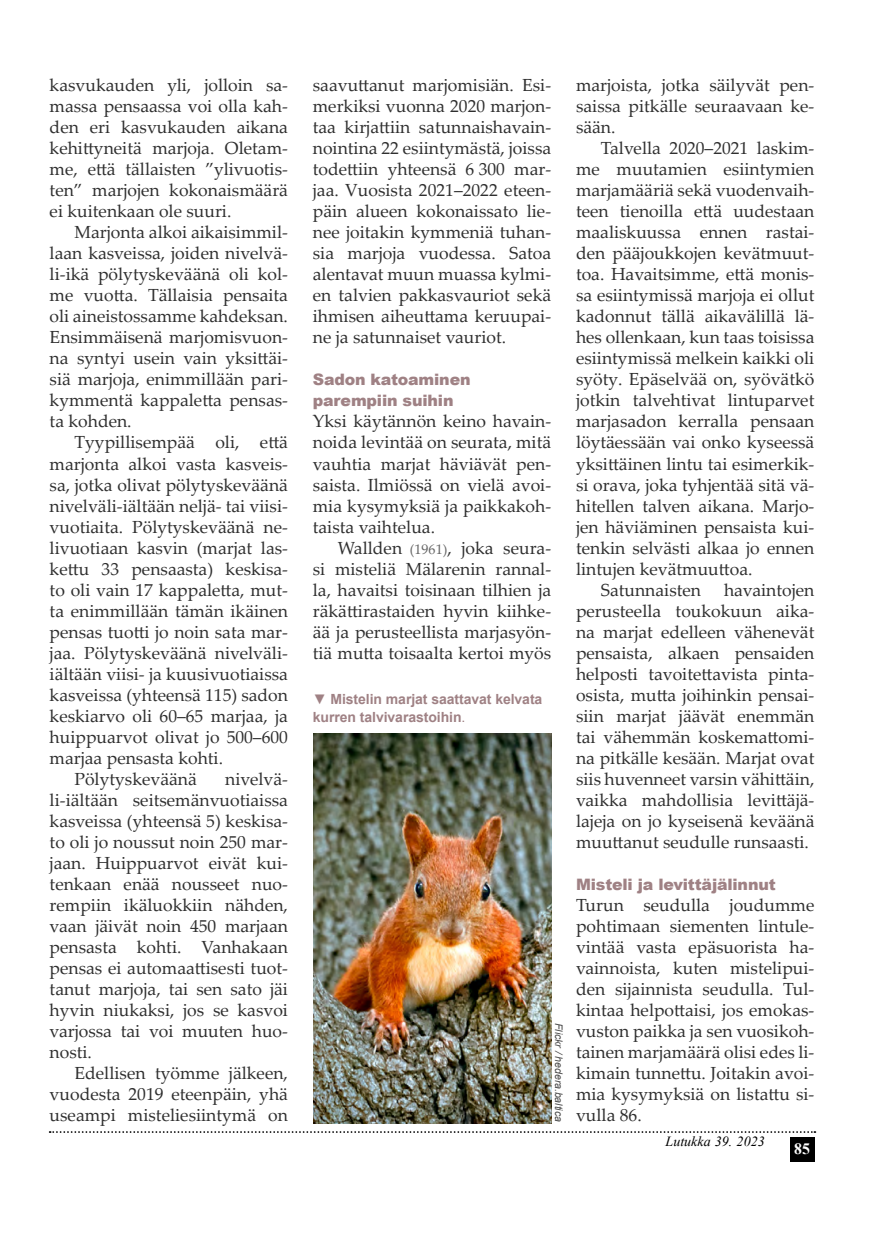
<style>
.page{position:relative;width:874px;height:1241px;background:#fff}
.page>*{position:absolute;margin:0;border:0;box-sizing:border-box;transform-origin:0 0}
.t1{font:17.5px/21px "Palatino Linotype";color:#2f2f2f;text-align:justify}
.t2{font:900 15.75px/21px "Arial";letter-spacing:-.01em;color:#9f8184}
.t3{font:700 15.75px "Times New Roman";color:#fff}
.t4{font:700 14px/17.5px "Arial";letter-spacing:-.005em;color:#9f8184}
.t5{font:italic 14px "Times New Roman";color:#000}
.t6{font:italic 10.5px "Arial";letter-spacing:-.005em;color:#4b4b4b}
.s1{font-size:14px;color:#666}
.s2{font-weight:400}
</style>
<div class="page">
<svg style="left:50px;top:1131px;width:765px;height:1px"></svg>
<div style="left:789px;top:1136px;width:25px;height:25px;background:#000"></div>
<img style="left:314px;top:733px;width:237px;height:390px">
<p class="t1" style="left:50px;top:74px;width:240px">kasvukauden yli, jolloin sa&shy;massa pensaassa voi olla kah&shy;den eri kasvukauden aikana kehittyneitä marjoja. Oletam&shy;me, että tällaisten ”ylivuotis&shy;ten” marjojen kokonaismäärä ei kuitenkaan ole suuri.</p>
<p class="t1" style="left:50px;top:221px;width:240px;text-indent:25px">Marjonta alkoi aikaisimmil&shy;laan kasveissa, joiden nivelvä&shy;li-ikä pölytyskeväänä oli kol&shy;me vuotta. Tällaisia pensaita oli aineistossamme kahdeksan.<br>Ensimmäisenä marjomisvuon&shy;na syntyi usein vain yksittäi&shy;siä marjoja, enimmillään pari&shy;kymmentä kappaletta pensas&shy;ta kohden.</p>
<p class="t1" style="left:74px;top:431px;width:215px">Tyypillisempää oli, että</p>
<p class="t1" style="left:50px;top:452px;width:240px">marjonta alkoi vasta kasveis-</p>
<p class="t1" style="left:50px;top:473px;width:240px">sa, jotka olivat pölytyskeväänä</p>
<p class="t1" style="left:50px;top:494px;width:240px">nivelväli-iältään neljä- tai viisi-</p>
<p class="t1" style="left:50px;top:515px;width:240px">vuotiaita. Pölytyskeväänä ne-</p>
<p class="t1" style="left:50px;top:536px;width:240px">livuotiaan kasvin (marjat las-</p>
<p class="t1" style="left:50px;top:557px;width:240px">kettu 33 pensaasta) keskisa-</p>
<p class="t1" style="left:50px;top:578px;width:240px">to oli vain 17 kappaletta, mut-</p>
<p class="t1" style="left:50px;top:599px;width:240px">ta enimmillään tämän ikäinen</p>
<p class="t1" style="left:50px;top:620px;width:240px">pensas tuotti jo noin sata mar-</p>
<p class="t1" style="left:50px;top:641px;width:240px">jaa. Pölytyskeväänä nivelväli-</p>
<p class="t1" style="left:50px;top:662px;width:240px">iältään viisi- ja kuusivuotiaissa</p>
<p class="t1" style="left:50px;top:683px;width:240px">kasveissa (yhteensä 115) sadon</p>
<p class="t1" style="left:50px;top:704px;width:240px">keskiarvo oli 60‒65 marjaa, ja</p>
<p class="t1" style="left:50px;top:725px;width:240px">huippuarvot olivat jo 500‒600</p>
<p class="t1" style="left:50px;top:746px;width:175px">marjaa pensasta kohti.</p>
<p class="t1" style="left:74px;top:767px;width:124px">Pölytyskeväänä</p>
<p class="t1" style="left:50px;top:767px;width:240px;text-indent:175px">nivelvä&shy;li-iältään seitsemänvuotiaissa kasveissa (yhteensä 5) keskisa&shy;to oli jo noussut noin 250 mar&shy;jaan. Huippuarvot eivät kui&shy;tenkaan enää nousseet nuo&shy;rempiin ikäluokkiin nähden, vaan jäivät noin 450 marjaan pensasta kohti. Vanhakaan pensas ei automaattisesti tuot&shy;tanut marjoja, tai sen sato jäi hyvin niukaksi, jos se kasvoi varjossa tai voi muuten huo&shy;nosti.</p>
<p class="t1" style="left:50px;top:1061px;width:240px;text-indent:25px">Edellisen työmme jälkeen, vuodesta 2019 eteenpäin, yhä useampi misteliesiintymä on</p>
<p class="t1" style="left:313px;top:74px;width:240px">saavuttanut marjomisiän. Esi&shy;merkiksi vuonna 2020 marjon&shy;taa kirjattiin satunnaishavain&shy;nointina 22 esiintymästä, joissa todettiin yhteensä 6 300 mar&shy;jaa. Vuosista 2021‒2022 eteen&shy;päin alueen kokonaissato lie&shy;nee joitakin kymmeniä tuhan&shy;sia marjoja vuodessa. Satoa alentavat muun muassa kylmi&shy;en talvien pakkasvauriot sekä ihmisen aiheuttama keruupai&shy;ne ja satunnaiset vauriot.</p>
<p class="t2" style="left:313px;top:369px;width:159px">Sadon katoaminen parempiin suihin</p>
<p class="t1" style="left:313px;top:410px;width:240px">Yksi käytännön keino havain&shy;noida levintää on seurata, mitä vauhtia marjat häviävät pen&shy;saista. Ilmiössä on vielä avoi&shy;mia kysymyksiä ja paikkakoh&shy;taista vaihtelua.</p>
<p class="t1" style="left:313px;top:536px;width:240px;text-indent:25px">Wallden <span class="s1">(1961)</span>, joka seura&shy;si misteliä Mälarenin rannal&shy;la, havaitsi toisinaan tilhien ja räkättirastaiden hyvin kiihke&shy;ää ja perusteellista marjasyön&shy;tiä mutta toisaalta kertoi myös</p>
<p class="t4" style="left:313px;top:690px;width:231px">▼ Mistelin marjat saattavat kelvata kurren talvivarastoihin<span class="s2">.</span></p>
<p class="t6" style="left:565px;top:1022px;width:100px;rotate:90deg">Flickr / hedera.baltica</p>
<p class="t1" style="left:575px;top:74px;width:240px">marjoista, jotka säilyvät pen&shy;saissa pitkälle seuraavaan ke&shy;sään.</p>
<p class="t1" style="left:600px;top:137px;width:215px">Talvella 2020‒2021 laskim-</p>
<p class="t1" style="left:575px;top:158px;width:240px">me muutamien esiintymien</p>
<p class="t1" style="left:575px;top:179px;width:240px">marjamääriä sekä vuodenvaih-</p>
<p class="t1" style="left:575px;top:200px;width:240px">teen tienoilla että uudestaan</p>
<p class="t1" style="left:575px;top:221px;width:240px">maaliskuussa ennen rastai-</p>
<p class="t1" style="left:575px;top:242px;width:240px">den pääjoukkojen kevätmuut-</p>
<p class="t1" style="left:575px;top:263px;width:240px">toa. Havaitsimme, että monis-</p>
<p class="t1" style="left:575px;top:284px;width:240px">sa esiintymissä marjoja ei ollut</p>
<p class="t1" style="left:575px;top:305px;width:240px">kadonnut tällä aikavälillä lä-</p>
<p class="t1" style="left:575px;top:326px;width:240px">hes ollenkaan, kun taas toisissa</p>
<p class="t1" style="left:575px;top:347px;width:240px">esiintymissä melkein kaikki oli</p>
<p class="t1" style="left:575px;top:368px;width:240px">syöty. Epäselvää on, syövätkö</p>
<p class="t1" style="left:575px;top:389px;width:240px">jotkin talvehtivat lintuparvet</p>
<p class="t1" style="left:575px;top:410px;width:240px">marjasadon kerralla pensaan</p>
<p class="t1" style="left:575px;top:431px;width:240px">löytäessään vai onko kyseessä</p>
<p class="t1" style="left:575px;top:452px;width:240px">yksittäinen lintu tai esimerkik-</p>
<p class="t1" style="left:575px;top:473px;width:240px">si orava, joka tyhjentää sitä vä-</p>
<p class="t1" style="left:575px;top:494px;width:240px">hitellen talven aikana. Marjo-</p>
<p class="t1" style="left:575px;top:515px;width:240px">jen häviäminen pensaista kui-</p>
<p class="t1" style="left:575px;top:536px;width:240px">tenkin selvästi alkaa jo ennen</p>
<p class="t1" style="left:575px;top:557px;width:178px">lintujen kevätmuuttoa.</p>
<p class="t1" style="left:600px;top:578px;width:102px">Satunnaisten</p>
<p class="t1" style="left:575px;top:578px;width:240px;text-indent:148px">havaintojen perusteella toukokuun aika&shy;na marjat edelleen vähenevät pensaista, alkaen pensaiden helposti tavoitettavista pinta&shy;osista, mutta joihinkin pensai&shy;siin marjat jäävät enemmän tai vähemmän koskemattomi&shy;na pitkälle kesään. Marjat ovat siis huvenneet varsin vähittäin, vaikka mahdollisia levittäjä&shy;lajeja on jo kyseisenä keväänä muuttanut seudulle runsaasti.</p>
<p class="t2" style="left:575px;top:873px;width:201px">Misteli ja levittäjälinnut</p>
<p class="t1" style="left:575px;top:893px;width:240px">Turun seudulla joudumme pohtimaan siementen lintule&shy;vintää vasta epäsuorista ha&shy;vainnoista, kuten mistelipui&shy;den sijainnista seudulla. Tul&shy;kintaa helpottaisi, jos emokas&shy;vuston paikka ja sen vuosikoh&shy;tainen marjamäärä olisi edes li&shy;kimain tunnettu. Joitakin avoi&shy;mia kysymyksiä on listattu si&shy;vulla 86.</p>
<p class="t5" style="left:665px;top:1131px;width:101px">Lutukka 39. 2023</p>
<p class="t3" style="left:793px;top:1136px;width:17px">85</p>
</div>
